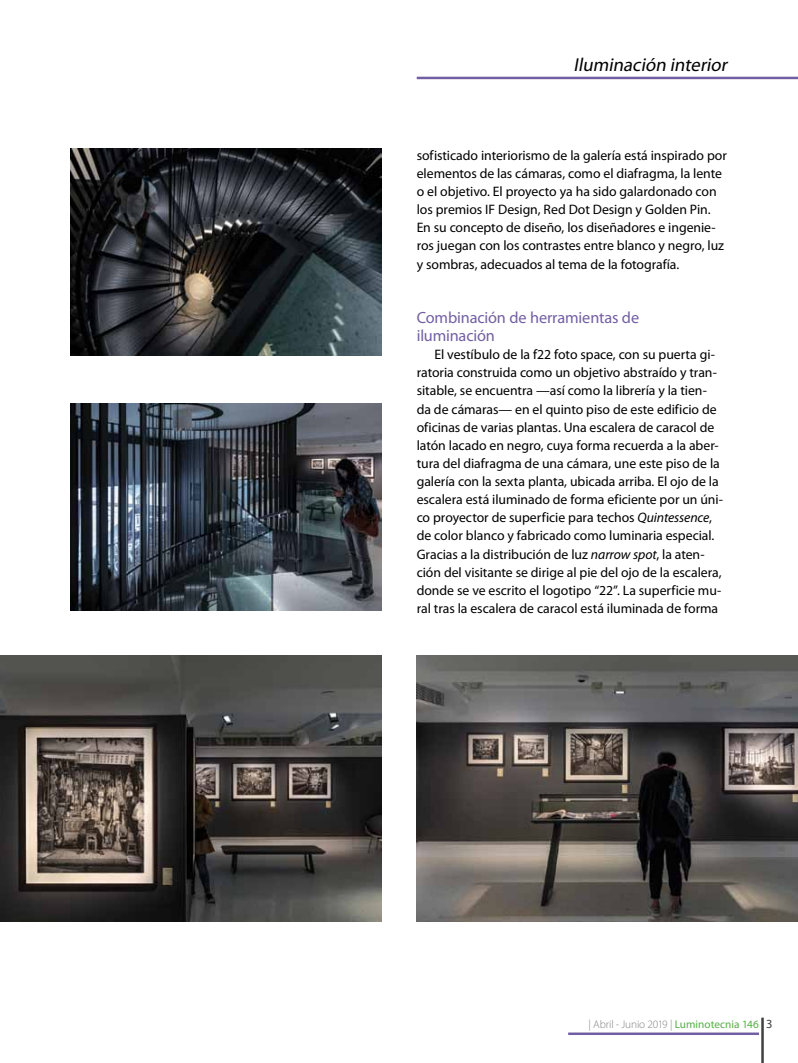
<style>
.page{position:relative;width:798px;height:1063px;background:#fff}
.page>*{position:absolute;margin:0;border:0;box-sizing:border-box;transform-origin:0 0}
.t1{font:italic 18.75px "Myriad Pro";color:#000}
.t2{font:16.25px/18.1px "Myriad Pro";letter-spacing:-.01em;color:#725fa3}
.t3{font:13.75px/18.1px "Myriad Pro";letter-spacing:-.005em;color:#000}
.t4{font:300 11.25px "Myriad Pro";letter-spacing:-.01em;color:#808285}
.s1{font-style:italic}
.s2{font-weight:400;color:#55b047}
.s3{font-weight:400;font-size:12.5px;color:#414042}
</style>
<div class="page">
<hr style="left:761px;top:1018px;width:2px;height:45px;background:#414042">
<hr style="left:416px;top:77px;width:381px;height:2px;background:#725fa3">
<hr style="left:568px;top:1033px;width:190px;height:2px;background:#725fa3">
<img style="left:71px;top:149px;width:310px;height:207px">
<img style="left:71px;top:404px;width:310px;height:207px">
<img style="left:0;top:655px;width:381px;height:266px">
<img style="left:416px;top:655px;width:381px;height:266px">
<h1 class="t1" style="left:573px;top:53px;width:159px">Iluminación interior</h1>
<p class="t3" style="left:416px;top:146px;width:311px">sofisticado interiorismo de la galería está inspirado por elementos de las cámaras, como el diafragma, la lente o el objetivo. El proyecto ya ha sido galardonado con los premios IF Design, Red Dot Design y Golden Pin.<br>En su concepto de diseño, los diseñadores e ingenie&shy;ros juegan con los contrastes entre blanco y negro, luz y sombras, adecuados al tema de la fotografía.</p>
<p class="t2" style="left:416px;top:308px;width:224px">Combinación de herramientas de iluminación</p>
<p class="t3" style="left:416px;top:345px;width:308px;text-indent:18px">El vestíbulo de la f22 foto space, con su puerta gi&shy;ratoria construida como un objetivo abstraído y tran&shy;sitable, se encuentra —así como la librería y la tien&shy;da de cámaras— en el quinto piso de este edificio de oficinas de varias plantas. Una escalera de caracol de latón lacado en negro, cuya forma recuerda a la aber&shy;tura del diafragma de una cámara, une este piso de la galería con la sexta planta, ubicada arriba. El ojo de la escalera está iluminado de forma eficiente por un úni&shy;co proyector de superficie para techos <span class="s1">Quintessence</span>, de color blanco y fabricado como luminaria especial.<br>Gracias a la distribución de luz <span class="s1">narrow spot</span>, la aten&shy;ción del visitante se dirige al pie del ojo de la escalera, donde se ve escrito el logotipo “22”. La superficie mu&shy;ral tras la escalera de caracol está iluminada de forma</p>
<p class="t4" style="left:588px;top:1018px;width:185px">| Abril - Junio 2019 | <span class="s2">Luminotecnia 146</span> <span class="s3">3</span></p>
</div>
